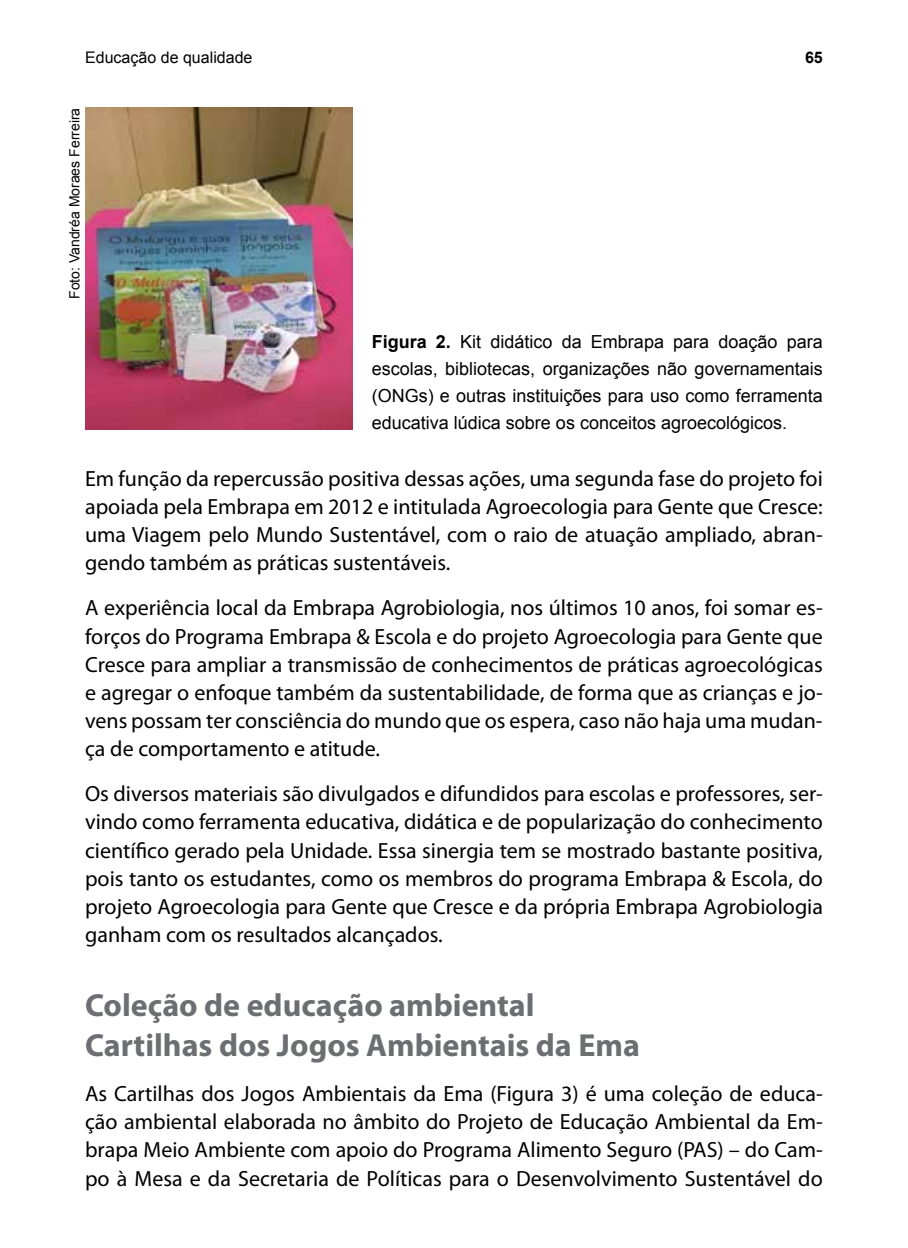
<style>
.page{position:relative;width:908px;height:1248px;background:#fff}
.page>*{position:absolute;margin:0;border:0;box-sizing:border-box;transform-origin:0 0}
.t1{font:700 32px/40px "Myriad Pro";color:#6d6e71}
.t2{font:22px/28.2px "Myriad Pro";color:#000;text-align:justify}
.t3{font:18px/27px "Arial";color:#000;text-align:justify}
.t4{font:16px "Arial";color:#000}
.t5{font:700 16px "Arial";color:#000}
.t6{font:14px "Arial";color:#000}
.s1{font-weight:700}
</style>
<div class="page">
<img style="left:85px;top:108px;width:267px;height:321px">
<p class="t4" style="left:85px;top:47px;width:169px">Educação de qualidade</p>
<p class="t5" style="left:804px;top:46px;width:19px">65</p>
<p class="t6" style="left:65px;top:299px;width:193px;rotate:-90deg">Foto: Vandréa Moraes Ferreira</p>
<p class="t3" style="left:371px;top:328px;width:452px"><span class="s1">Figura 2.</span> Kit didático da Embrapa para doação para escolas, bibliotecas, organizações não governamentais (ONGs) e outras instituições para uso como ferramenta educativa lúdica sobre os conceitos agroecológicos.</p>
<p class="t2" style="left:85px;top:464px;width:739px">Em função da repercussão positiva dessas ações, uma segunda fase do projeto foi apoiada pela Embrapa em 2012 e intitulada Agroecologia para Gente que Cresce: uma Viagem pelo Mundo Sustentável, com o raio de atuação ampliado, abran&shy;gendo também as práticas sustentáveis.</p>
<p class="t2" style="left:85px;top:593px;width:739px">A experiência local da Embrapa Agrobiologia, nos últimos 10 anos, foi somar es&shy;forços do Programa Embrapa &amp; Escola e do projeto Agroecologia para Gente que Cresce para ampliar a transmissão de conhecimentos de práticas agroecológicas e agregar o enfoque também da sustentabilidade, de forma que as crianças e jo&shy;vens possam ter consciência do mundo que os espera, caso não haja uma mudan&shy;ça de comportamento e atitude.</p>
<p class="t2" style="left:85px;top:779px;width:739px">Os diversos materiais são divulgados e difundidos para escolas e professores, ser&shy;vindo como ferramenta educativa, didática e de popularização do conhecimento científico gerado pela Unidade. Essa sinergia tem se mostrado bastante positiva, pois tanto os estudantes, como os membros do programa Embrapa &amp; Escola, do projeto Agroecologia para Gente que Cresce e da própria Embrapa Agrobiologia ganham com os resultados alcançados.</p>
<h1 class="t1" style="left:85px;top:984px;width:556px">Coleção de educação ambiental<br>Cartilhas dos Jogos Ambientais da Ema</h1>
<p class="t2" style="left:85px;top:1079px;width:738px">As Cartilhas dos Jogos Ambientais da Ema (Figura 3) é uma coleção de educa&shy;ção ambiental elaborada no âmbito do Projeto de Educação Ambiental da Em&shy;brapa Meio Ambiente com apoio do Programa Alimento Seguro (PAS) – do Cam&shy;po à Mesa e da Secretaria de Políticas para o Desenvolvimento Sustentável do</p>
</div>
